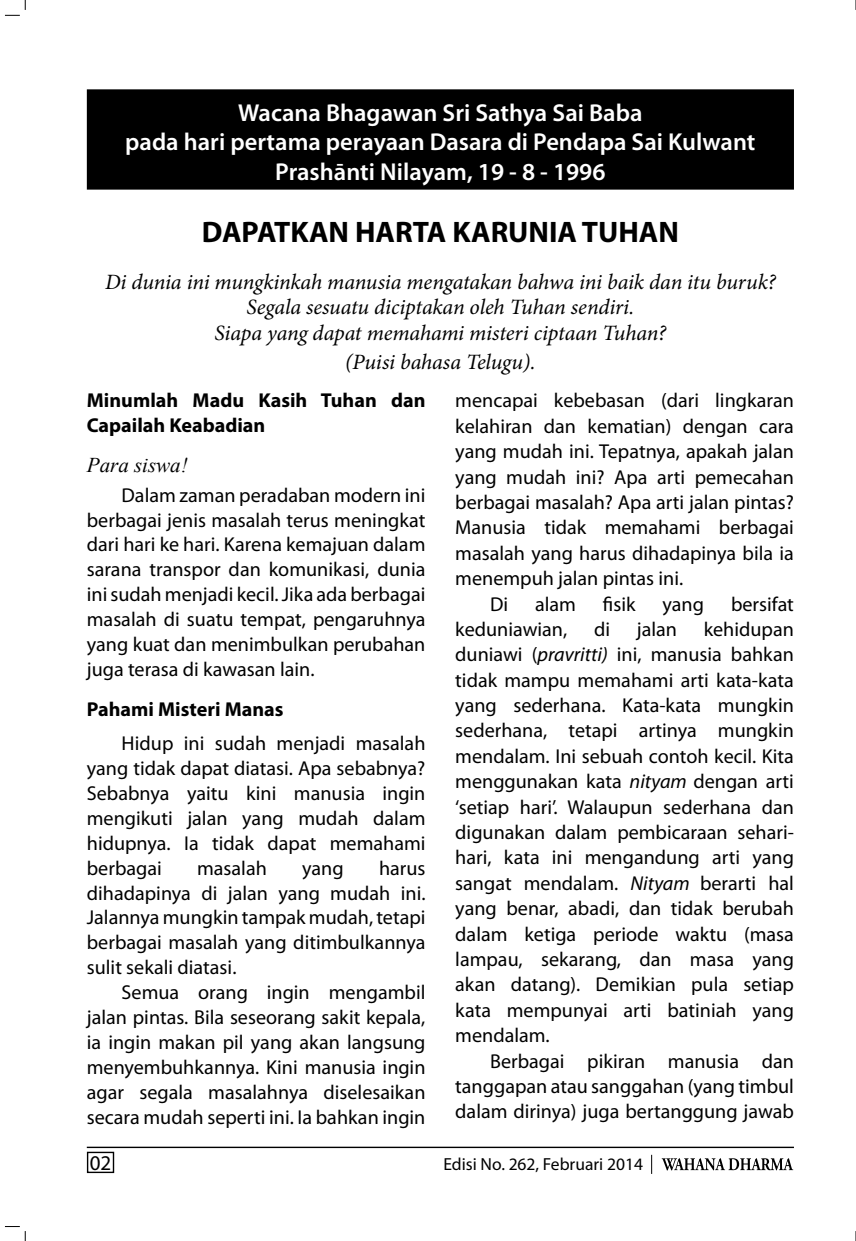
<style>
.page{position:relative;width:856px;height:1241px;background:#fff}
.page>*{position:absolute;margin:0;border:0;box-sizing:border-box;transform-origin:0 0}
.t1{font:700 29.75px "Myriad Pro";color:#000}
.t2{font:600 24.5px/29.4px "Myriad Pro";color:#fff;text-align:center}
.t3{font:italic 21.88px/25.4px "Minion Pro";letter-spacing:-.01em;color:#000;text-align:center}
.t4{font:italic 21px "Times New Roman";color:#000}
.t5{font:21px "Myriad Pro";color:#000}
.t6{font:20.12px/25.4px "Myriad Pro";color:#000;text-align:justify}
.t7{font:700 20.12px/24.8px "Myriad Pro";color:#000}
.t8{font:17.5px "Myriad Pro";color:#000}
.s1{font-style:italic}
</style>
<div class="page">
<svg style="left:5px;top:0;width:21px;height:16px"></svg>
<svg style="left:5px;top:1226px;width:21px;height:14px"></svg>
<div style="left:87px;top:1151px;width:27px;height:21px;border:1px solid #000"></div>
<hr style="left:87px;top:1146px;width:707px;height:1px;background:#000">
<svg style="left:651px;top:1154px;width:1px;height:19px"></svg>
<svg style="left:661px;top:1158px;width:132px;height:12px"></svg>
<div style="left:88px;top:90px;width:705px;height:99px;background:#000"></div>
<div style="left:87px;top:89px;width:707px;height:100px;border:2px solid #000"></div>
<p class="t2" style="left:125px;top:97px;width:632px">Wacana Bhagawan Sri Sathya Sai Baba<br>pada hari pertama perayaan Dasara di Pendapa Sai Kulwant<br>Prashānti Nilayam, 19 - 8 - 1996</p>
<h1 class="t1" style="left:202px;top:213px;width:479px">DAPATKAN HARTA KARUNIA TUHAN</h1>
<p class="t3" style="left:105px;top:269px;width:672px">Di dunia ini mungkinkah manusia mengatakan bahwa ini baik dan itu buruk?<br>Segala sesuatu diciptakan oleh Tuhan sendiri.<br>Siapa yang dapat memahami misteri ciptaan Tuhan?</p>
<p class="t3" style="left:345px;top:349px;width:192px">(Puisi bahasa Telugu).</p>
<p class="t7" style="left:87px;top:387px;width:340px">Minumlah Madu Kasih Tuhan dan<br>Capailah Keabadian</p>
<p class="t4" style="left:87px;top:450px;width:102px">Para siswa!</p>
<p class="t6" style="left:87px;top:482px;width:340px;line-height:24.8px;text-indent:35px">Dalam zaman peradaban modern ini berbagai jenis masalah terus meningkat dari hari ke hari. Karena kemajuan dalam sarana transpor dan komunikasi, dunia ini sudah menjadi kecil. Jika ada berbagai masalah di suatu tempat, pengaruhnya yang kuat dan menimbulkan perubahan juga terasa di kawasan lain.</p>
<p class="t7" style="left:87px;top:695px;width:198px">Pahami Misteri Manas</p>
<p class="t6" style="left:87px;top:730px;width:340px;line-height:24.8px;text-indent:35px">Hidup ini sudah menjadi masalah yang tidak dapat diatasi. Apa sebabnya?<br>Sebabnya yaitu kini manusia ingin mengikuti jalan yang mudah dalam hidupnya. Ia tidak dapat memahami berbagai</p>
<p class="t6" style="left:87px;top:855px;width:340px;line-height:24.8px;text-indent:292px">harus dihadapinya di jalan yang mudah ini.<br>Jalannya mungkin tampak mudah, tetapi berbagai masalah yang ditimbulkannya sulit sekali diatasi.</p>
<p class="t6" style="left:87px;top:979px;width:340px;text-indent:35px">Semua orang ingin mengambil jalan pintas. Bila seseorang sakit kepala, ia ingin makan pil yang akan langsung menyembuhkannya. Kini manusia ingin agar segala masalahnya diselesaikan secara mudah seperti ini. Ia bahkan ingin</p>
<p class="t6" style="left:197px;top:854px;width:71px">masalah</p>
<p class="t6" style="left:302px;top:854px;width:43px">yang</p>
<p class="t6" style="left:455px;top:387px;width:340px">mencapai kebebasan (dari lingkaran</p>
<p class="t6" style="left:455px;top:413px;width:340px">kelahiran dan kematian) dengan cara</p>
<p class="t6" style="left:455px;top:438px;width:340px">yang mudah ini. Tepatnya, apakah jalan</p>
<p class="t6" style="left:455px;top:463px;width:340px">yang mudah ini? Apa arti pemecahan</p>
<p class="t6" style="left:455px;top:489px;width:340px">berbagai masalah? Apa arti jalan pintas?</p>
<p class="t6" style="left:455px;top:514px;width:340px">Manusia tidak memahami berbagai</p>
<p class="t6" style="left:455px;top:540px;width:340px">masalah yang harus dihadapinya bila ia</p>
<p class="t6" style="left:455px;top:565px;width:229px">menempuh jalan pintas ini.</p>
<p class="t6" style="left:490px;top:590px;width:20px">Di</p>
<p class="t6" style="left:535px;top:590px;width:42px">alam</p>
<p class="t6" style="left:603px;top:590px;width:34px">fisik</p>
<p class="t6" style="left:662px;top:590px;width:43px">yang</p>
<p class="t6" style="left:731px;top:590px;width:64px">bersifat</p>
<p class="t6" style="left:455px;top:616px;width:113px">keduniawian,</p>
<p class="t6" style="left:594px;top:616px;width:18px">di</p>
<p class="t6" style="left:637px;top:616px;width:42px">jalan</p>
<p class="t6" style="left:455px;top:616px;width:340px;text-indent:248px">kehidupan duniawi (<span class="s1">pravritti)</span> ini, manusia bahkan tidak mampu memahami arti kata-kata yang sederhana. Kata-kata mungkin sederhana, tetapi artinya mungkin mendalam. Ini sebuah contoh kecil. Kita menggunakan kata <span class="s1">nityam</span> dengan arti ‘setiap hari’. Walaupun sederhana dan digunakan dalam pembicaraan sehari&shy;hari, kata ini mengandung arti yang sangat mendalam. <span class="s1">Nityam</span> berarti hal yang benar, abadi, dan tidak berubah dalam ketiga periode waktu (masa lampau, sekarang, dan masa yang akan datang). Demikian pula setiap kata mempunyai arti batiniah yang mendalam.</p>
<p class="t6" style="left:455px;top:1047px;width:340px;text-indent:35px">Berbagai pikiran manusia dan tanggapan atau sanggahan (yang timbul dalam dirinya) juga bertanggung jawab</p>
<p class="t5" style="left:90px;top:1149px;width:23px">02</p>
<p class="t8" style="left:443px;top:1153px;width:201px">Edisi No. 262, Februari 2014</p>
</div>
